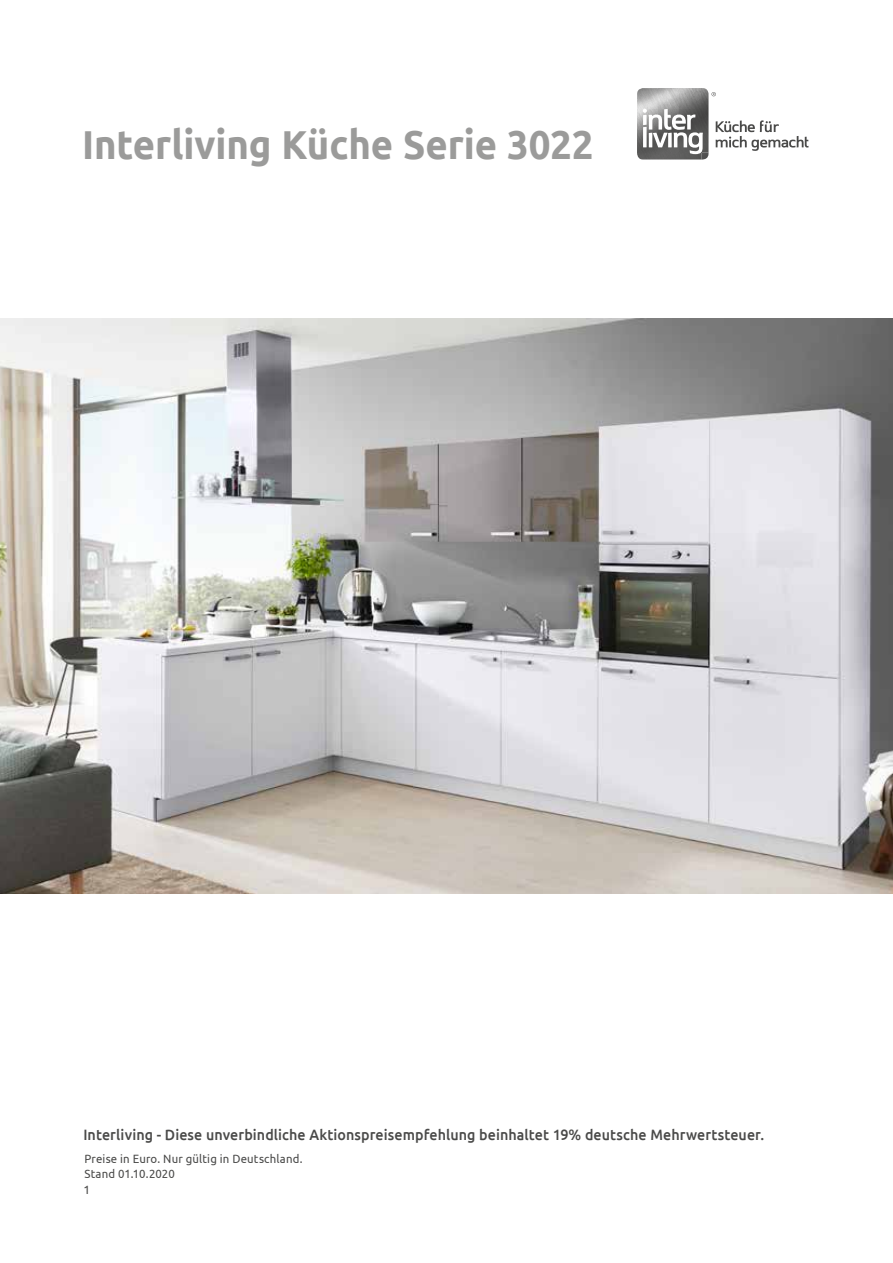
<style>
.page{position:relative;width:893px;height:1263px;background:#fff}
.page>*{position:absolute;margin:0;border:0;box-sizing:border-box;transform-origin:0 0}
.t1{font:700 40.35px "Ubuntu";letter-spacing:-.005em;color:#9b9b9a;scale:.95 1}
.t2{font:500 15px "Ubuntu";letter-spacing:.005em;color:#4a4a49;scale:.95 1}
.t3{font:12px/15px "Ubuntu";letter-spacing:.015em;color:#4a4a49;scale:.95 1}
.t4{font:12px "Ubuntu";letter-spacing:.015em;color:#4a4a49}
</style>
<div class="page">
<img style="left:637px;top:88px;width:64px;height:72px">
<img style="left:701px;top:88px;width:7px;height:21px">
<svg style="left:643px;top:109px;width:65px;height:51px"></svg>
<svg style="left:715px;top:120px;width:94px;height:31px"></svg>
<svg style="left:712px;top:92px;width:4px;height:4px"></svg>
<img style="left:0;top:319px;width:893px;height:574px">
<h1 class="t1" style="left:82px;top:121px;width:540px">Interliving Küche Serie 3022</h1>
<p class="t2" style="left:83px;top:1125px;width:718px">Interliving - Diese unverbindliche Aktionspreisempfehlung beinhaltet 19% deutsche Mehrwertsteuer.</p>
<p class="t3" style="left:84px;top:1151px;width:231px">Preise in Euro. Nur gültig in Deutschland.<br>Stand 01.10.2020</p>
<p class="t4" style="left:83px;top:1183px;width:8px">1</p>
</div>
